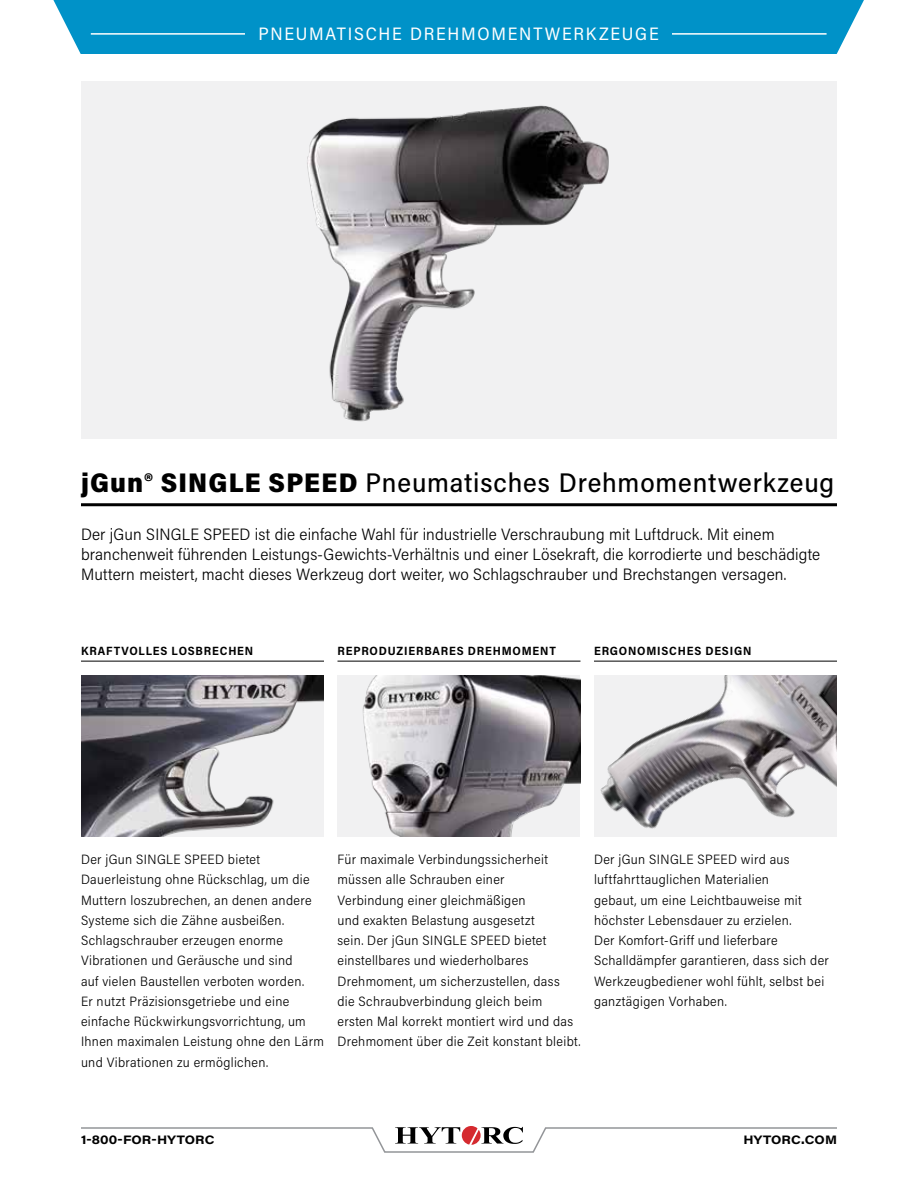
<style>
.page{position:relative;width:918px;height:1188px;background:#fff}
.page>*{position:absolute;margin:0;border:0;box-sizing:border-box;transform-origin:0 0}
.t1{font:500 27px "Acumin Pro Semi Cond";letter-spacing:.03em;color:#000}
.t2{font:18px "Acumin Pro Semi Cond";letter-spacing:.095em;color:#fff}
.t3{font:300 16.5px/20.2px "Acumin Pro Semi Cond";letter-spacing:.005em;color:#000}
.t4{font:300 13.5px/20.2px "Acumin Pro Semi Cond";letter-spacing:.025em;color:#000}
.t5{font:700 12px "Acumin Pro Semi Cond";letter-spacing:.065em;color:#000}
.t6{font:700 12px "Acumin Pro Wide";letter-spacing:.005em;color:#000}
.s1{font-weight:900}
</style>
<div class="page">
<svg style="left:81px;top:1126px;width:756px;height:27px"></svg>
<div style="left:53px;top:0;width:811px;height:54px;background:#0092c8"></div>
<hr style="left:91px;top:33px;width:736px;height:2px;background:#fff">
<div style="left:245px;top:24px;width:427px;height:20px;background:#0092c8"></div>
<img style="left:81px;top:81px;width:756px;height:358px">
<hr style="left:81px;top:503px;width:756px;height:3px;background:#000">
<hr style="left:81px;top:661px;width:243px;height:1px;background:#000">
<hr style="left:338px;top:661px;width:242px;height:1px;background:#000">
<hr style="left:594px;top:661px;width:243px;height:1px;background:#000">
<img style="left:594px;top:675px;width:243px;height:162px">
<img style="left:81px;top:675px;width:243px;height:162px">
<img style="left:338px;top:675px;width:242px;height:162px">
<h2 class="t2" style="left:259px;top:22px;width:402px">PNEUMATISCHE DREHMOMENTWERKZEUGE</h2>
<h1 class="t1" style="left:81px;top:464px;width:755px"><span class="s1">jGun® SINGLE SPEED</span> Pneumatisches Drehmomentwerkzeug</h1>
<p class="t3" style="left:81px;top:523px;width:741px">Der jGun SINGLE SPEED ist die einfache Wahl für industrielle Verschraubung mit Luftdruck. Mit einem branchenweit führenden Leistungs-Gewichts-Verhältnis und einer Lösekraft, die korrodierte und beschädigte<br>Muttern meistert, macht dieses Werkzeug dort weiter, wo Schlagschrauber und Brechstangen versagen.</p>
<p class="t5" style="left:81px;top:643px;width:174px">KRAFTVOLLES LOSBRECHEN</p>
<p class="t5" style="left:338px;top:643px;width:220px">REPRODUZIERBARES DREHMOMENT</p>
<p class="t5" style="left:594px;top:643px;width:159px">ERGONOMISCHES DESIGN</p>
<p class="t4" style="left:81px;top:849px;width:244px">Der jGun SINGLE SPEED bietet Dauerleistung ohne Rückschlag, um die Muttern loszubrechen, an denen andere Systeme sich die Zähne ausbeißen.<br>Schlagschrauber erzeugen enorme Vibrationen und Geräusche und sind<br>auf vielen Baustellen verboten worden.<br>Er nutzt Präzisionsgetriebe und eine einfache Rückwirkungsvorrichtung, um Ihnen maximalen Leistung ohne den Lärm und Vibrationen zu ermöglichen.</p>
<p class="t4" style="left:338px;top:849px;width:244px">Für maximale Verbindungssicherheit müssen alle Schrauben einer<br>Verbindung einer gleichmäßigen<br>und exakten Belastung ausgesetzt<br>sein. Der jGun SINGLE SPEED bietet einstellbares und wiederholbares Drehmoment, um sicherzustellen, dass<br>die Schraubverbindung gleich beim ersten Mal korrekt montiert wird und das Drehmoment über die Zeit konstant bleibt.</p>
<p class="t4" style="left:594px;top:849px;width:236px">Der jGun SINGLE SPEED wird aus luftfahrttauglichen Materialien<br>gebaut, um eine Leichtbauweise mit höchster Lebensdauer zu erzielen.<br>Der Komfort-Griff und lieferbare Schalldämpfer garantieren, dass sich der Werkzeugbediener wohl fühlt, selbst bei ganztägigen Vorhaben.</p>
<p class="t6" style="left:81px;top:1131px;width:135px">1-800-FOR-HYTORC</p>
<p class="t6" style="left:743px;top:1131px;width:95px">HYTORC.COM</p>
</div>
